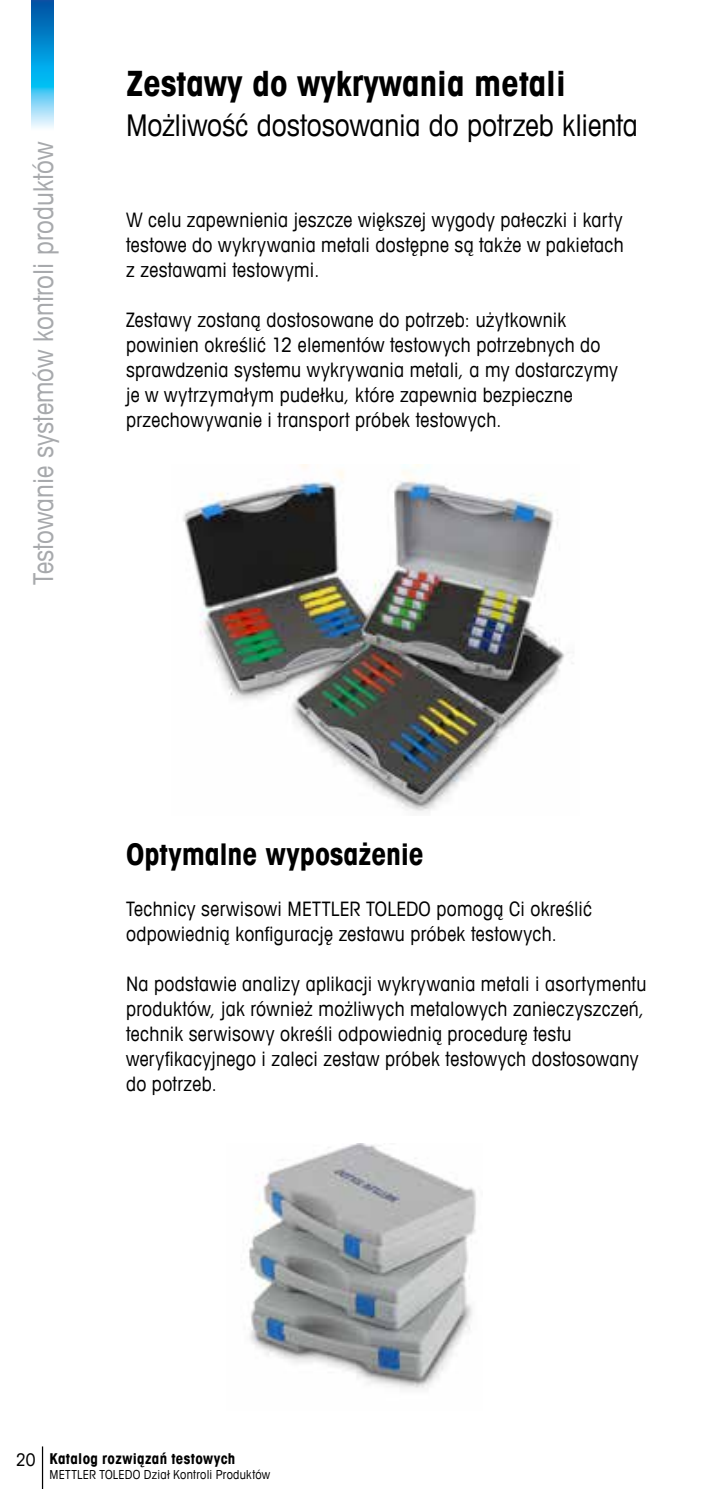
<style>
.page{position:relative;width:709px;height:1489px;background:#fff}
.page>*{position:absolute;margin:0;border:0;box-sizing:border-box;transform-origin:0 0}
.t1{font:700 condensed 35px "Avant Garde Com";color:#000}
.t2{font:condensed 30px "Avant Garde Com";letter-spacing:-.005em;color:#000}
.t3{font:700 condensed 30px "Avant Garde Com";letter-spacing:-.005em;color:#000}
.t4{font:condensed 27.5px "Avant Garde Com";color:#a7a9ac}
.t5{font:condensed 20px/25px "Avant Garde Com";letter-spacing:.015em;color:#000}
.t6{font:700 condensed 15px "Avant Garde Com";letter-spacing:.02em;color:#000}
.t7{font:condensed 12.5px "Avant Garde Com";letter-spacing:.02em;color:#000}
.s1{font-weight:400;font-size:17.5px}
</style>
<div class="page">
<hr style="left:42px;top:1446px;width:1px;height:42px;background:#000">
<img style="left:32px;top:0;width:21px;height:128px">
<img style="left:183px;top:464px;width:391px;height:347px">
<img style="left:246px;top:1143px;width:230px;height:246px">
<h3 class="t4" style="left:26px;top:585px;width:445px;rotate:-90deg">Testowanie systemów kontroli produktów</h3>
<h1 class="t1" style="left:126px;top:61px;width:441px">Zestawy do wykrywania metali</h1>
<h2 class="t2" style="left:126px;top:107px;width:513px">Możliwość dostosowania do potrzeb klienta</h2>
<p class="t5" style="left:126px;top:207px;width:499px;text-align:justify">W celu zapewnienia jeszcze większej wygody pałeczki i karty testowe do wykrywania metali dostępne są także w pakietach z zestawami testowymi.</p>
<p class="t5" style="left:126px;top:307px;width:493px">Zestawy zostaną dostosowane do potrzeb: użytkownik powinien określić 12 elementów testowych potrzebnych do sprawdzenia systemu wykrywania metali, a my dostarczymy je w wytrzymałym pudełku, które zapewnia bezpieczne przechowywanie i transport próbek testowych.</p>
<h2 class="t3" style="left:126px;top:835px;width:299px">Optymalne wyposażenie</h2>
<p class="t5" style="left:126px;top:895px;width:467px">Technicy serwisowi METTLER TOLEDO pomogą Ci określić odpowiednią konfigurację zestawu próbek testowych.</p>
<p class="t5" style="left:126px;top:970px;width:522px">Na podstawie analizy aplikacji wykrywania metali i asortymentu produktów, jak również możliwych metalowych zanieczyszczeń, technik serwisowy określi odpowiednią procedurę testu weryfikacyjnego i zaleci zestaw próbek testowych dostosowany do potrzeb.</p>
<p class="t6" style="left:16px;top:1449px;width:221px"><span class="s1">20</span> Katalog rozwiązań testowych</p>
<p class="t7" style="left:50px;top:1466px;width:222px">METTLER TOLEDO Dział Kontroli Produktów</p>
</div>
